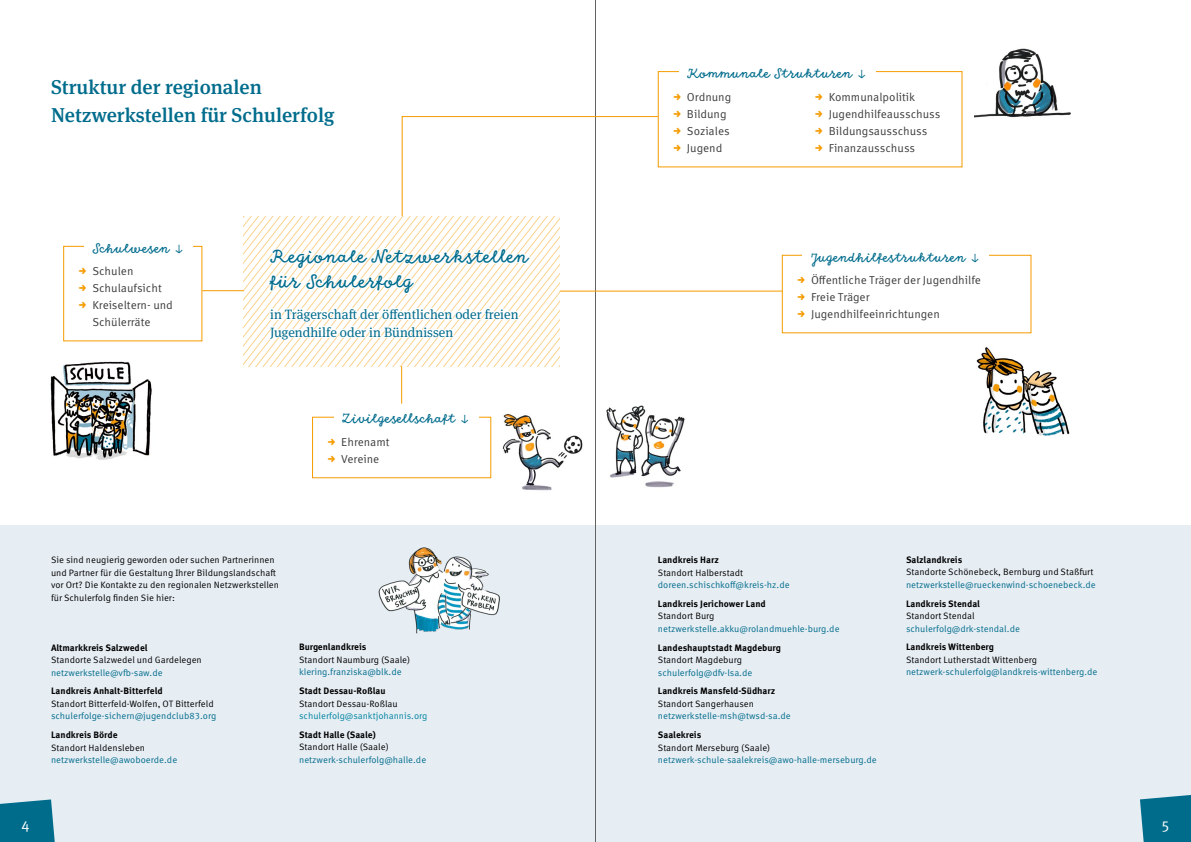
<style>
.page{position:relative;width:1191px;height:842px;background:#fff}
.page>*{position:absolute;margin:0;border:0;box-sizing:border-box;transform-origin:0 0}
.t1{font:21px/25px "Goodlife Script";color:#006c8c}
.t2{font:500 20px/28.1px "Meta Serif Pro";color:#006c8c}
.t3{font:15px "Goodlife Script";color:#006c8c}
.t4{font:15px "Meta Correspondence Pro";color:#fff}
.t5{font:13.5px/18px "Meta Serif Pro";color:#006c8c}
.t6{font:11.5px/17px "Meta Correspondence Pro";color:#3a3a39}
.t7{font:9.2px/12.5px "Meta Correspondence Pro";color:#000}
.t8{font:9.2px "Meta Correspondence Pro";color:#006c8c}
.t9{font:700 9.2px "Meta Correspondence Pro";color:#000}
.t10{font:9.2px "Meta Correspondence Pro";color:#0084a1}
.s1{color:#f59b00}
</style>
<div class="page">
<div style="left:595px;top:525px;width:596px;height:317px;background:#e6edf3"></div>
<div style="left:0;top:525px;width:595px;height:317px;background:#e6edf3"></div>
<hr style="left:595px;top:0;width:1px;height:842px;background:#626261">
<img style="left:50px;top:341px;width:131px;height:119px">
<img style="left:974px;top:48px;width:97px;height:70px">
<svg style="left:0;top:799px;width:55px;height:43px;background:#167895"></svg>
<svg style="left:1140px;top:795px;width:51px;height:47px;background:#127694"></svg>
<hr style="left:401px;top:366px;width:1px;height:38px;background:#f59b00">
<div style="left:63px;top:246px;width:139px;height:95px;border:1px solid #f59b00"></div>
<div style="left:84px;top:240px;width:109px;height:13px;background:#fff"></div>
<hr style="left:202px;top:290px;width:42px;height:1px;background:#f59b00">
<div style="left:782px;top:255px;width:249px;height:78px;border:1px solid #f59b00"></div>
<div style="left:802px;top:249px;width:186px;height:13px;background:#fff"></div>
<hr style="left:559px;top:291px;width:223px;height:1px;background:#f59b00">
<svg style="left:244px;top:116px;width:415px;height:250px"></svg>
<img style="left:484px;top:405px;width:201px;height:86px">
<img style="left:964px;top:327px;width:106px;height:109px">
<img style="left:378px;top:547px;width:122px;height:86px">
<h2 class="t2" style="left:51px;top:72px;width:285px">Struktur der regionalen<br>Netzwerkstellen für Schulerfolg</h2>
<h3 class="t3" style="left:92px;top:240px;width:93px">Schulwesen ↓</h3>
<p class="t6" style="left:78px;top:262px;width:57px"><span class="s1">➔</span> Schulen</p>
<p class="t6" style="left:78px;top:279px;width:85px"><span class="s1">➔</span> Schulaufsicht</p>
<p class="t6" style="left:92px;top:296px;width:82px;text-indent:-14px"><span class="s1">➔</span> Kreiseltern- und<br>Schülerräte</p>
<h1 class="t1" style="left:270px;top:245px;width:260px">Regionale Netzwerkstellen für Schulerfolg</h1>
<h3 class="t5" style="left:270px;top:304px;width:250px">in Trägerschaft der öffentlichen oder freien<br>Jugendhilfe oder in Bündnissen</h3>
<h3 class="t3" style="left:342px;top:411px;width:129px">Zivilgesellschaft ↓</h3>
<p class="t6" style="left:327px;top:433px;width:64px"><span class="s1">➔</span> Ehrenamt</p>
<p class="t6" style="left:327px;top:450px;width:54px"><span class="s1">➔</span> Vereine</p>
<p class="t7" style="left:51px;top:553px;width:230px">Sie sind neugierig geworden oder suchen Partnerinnen und Partner für die Gestaltung Ihrer Bildungslandschaft vor Ort? Die Kontakte zu den regionalen Netzwerkstellen für Schulerfolg finden Sie hier:</p>
<p class="t9" style="left:51px;top:640px;width:98px">Altmarkkreis Salzwedel</p>
<p class="t7" style="left:51px;top:653px;width:152px">Standorte Salzwedel und Gardelegen</p>
<p class="t8" style="left:51px;top:665px;width:113px">netzwerkstelle@vfb-saw.de</p>
<p class="t9" style="left:51px;top:684px;width:113px">Landkreis Anhalt-Bitterfeld</p>
<p class="t7" style="left:51px;top:697px;width:164px">Standort Bitterfeld-Wolfen, OT Bitterfeld</p>
<p class="t8" style="left:51px;top:709px;width:167px">schulerfolge-sichern@jugendclub83.org</p>
<p class="t9" style="left:51px;top:727px;width:68px">Landkreis Börde</p>
<p class="t7" style="left:51px;top:740px;width:96px">Standort Haldensleben</p>
<p class="t8" style="left:51px;top:753px;width:128px">netzwerkstelle@awoboerde.de</p>
<p class="t9" style="left:299px;top:640px;width:69px">Burgenlandkreis</p>
<p class="t7" style="left:299px;top:653px;width:113px">Standort Naumburg (Saale)</p>
<p class="t8" style="left:299px;top:665px;width:104px">klering.franziska@blk.de</p>
<p class="t9" style="left:299px;top:684px;width:88px">Stadt Dessau-Roßlau</p>
<p class="t7" style="left:299px;top:697px;width:100px">Standort Dessau-Roßlau</p>
<p class="t10" style="left:299px;top:709px;width:130px">schulerfolg@sanktjohannis.org</p>
<p class="t9" style="left:299px;top:727px;width:78px">Stadt Halle (Saale)</p>
<p class="t7" style="left:299px;top:740px;width:91px">Standort Halle (Saale)</p>
<p class="t8" style="left:299px;top:753px;width:129px">netzwerk-schulerfolg@halle.de</p>
<h3 class="t3" style="left:687px;top:65px;width:181px">Kommunale Strukturen ↓</h3>
<p class="t6" style="left:673px;top:87px;width:60px"><span class="s1">➔</span> Ordnung</p>
<p class="t6" style="left:673px;top:104px;width:55px"><span class="s1">➔</span> Bildung</p>
<p class="t6" style="left:673px;top:121px;width:58px"><span class="s1">➔</span> Soziales</p>
<p class="t6" style="left:673px;top:138px;width:51px"><span class="s1">➔</span> Jugend</p>
<p class="t6" style="left:814px;top:87px;width:102px"><span class="s1">➔</span> Kommunalpolitik</p>
<p class="t6" style="left:814px;top:104px;width:127px"><span class="s1">➔</span> Jugendhilfeausschuss</p>
<p class="t6" style="left:814px;top:121px;width:114px"><span class="s1">➔</span> Bildungsausschuss</p>
<p class="t6" style="left:814px;top:138px;width:102px"><span class="s1">➔</span> Finanzausschuss</p>
<h3 class="t3" style="left:811px;top:249px;width:171px">Jugendhilfestrukturen ↓</h3>
<p class="t6" style="left:797px;top:271px;width:186px"><span class="s1">➔</span> Öffentliche Träger der Jugendhilfe</p>
<p class="t6" style="left:797px;top:288px;width:74px"><span class="s1">➔</span> Freie Träger</p>
<p class="t6" style="left:797px;top:305px;width:144px"><span class="s1">➔</span> Jugendhilfeeinrichtungen</p>
<p class="t9" style="left:658px;top:553px;width:63px">Landkreis Harz</p>
<p class="t7" style="left:658px;top:565px;width:87px">Standort Halberstadt</p>
<p class="t8" style="left:658px;top:578px;width:133px">doreen.schischkoff@kreis-hz.de</p>
<p class="t9" style="left:658px;top:596px;width:110px">Landkreis Jerichower Land</p>
<p class="t7" style="left:658px;top:609px;width:58px">Standort Burg</p>
<p class="t8" style="left:658px;top:621px;width:183px">netzwerkstelle.akku@rolandmuehle-burg.de</p>
<p class="t9" style="left:658px;top:640px;width:124px">Landeshauptstadt Magdeburg</p>
<p class="t7" style="left:658px;top:653px;width:86px">Standort Magdeburg</p>
<p class="t8" style="left:658px;top:665px;width:96px">schulerfolg@dfv-lsa.de</p>
<p class="t9" style="left:658px;top:684px;width:119px">Landkreis Mansfeld-Südharz</p>
<p class="t7" style="left:658px;top:697px;width:98px">Standort Sangerhausen</p>
<p class="t8" style="left:658px;top:709px;width:134px">netzwerkstelle-msh@twsd-sa.de</p>
<p class="t9" style="left:658px;top:727px;width:45px">Saalekreis</p>
<p class="t7" style="left:658px;top:740px;width:114px">Standort Merseburg (Saale)</p>
<p class="t8" style="left:658px;top:753px;width:220px">netzwerk-schule-saalekreis@awo-halle-merseburg.de</p>
<p class="t9" style="left:906px;top:552px;width:58px">Salzlandkreis</p>
<p class="t7" style="left:906px;top:565px;width:189px">Standorte Schönebeck, Bernburg und Staßfurt</p>
<p class="t8" style="left:906px;top:578px;width:191px">netzwerkstelle@rueckenwind-schoenebeck.de</p>
<p class="t9" style="left:906px;top:596px;width:76px">Landkreis Stendal</p>
<p class="t7" style="left:906px;top:609px;width:70px">Standort Stendal</p>
<p class="t8" style="left:906px;top:621px;width:115px">schulerfolg@drk-stendal.de</p>
<p class="t9" style="left:906px;top:640px;width:89px">Landkreis Wittenberg</p>
<p class="t7" style="left:906px;top:653px;width:133px">Standort Lutherstadt Wittenberg</p>
<p class="t8" style="left:906px;top:665px;width:193px">netzwerk-schulerfolg@landkreis-wittenberg.de</p>
<h3 class="t4" style="left:21px;top:812px;width:10px">4</h3>
<h3 class="t4" style="left:1161px;top:812px;width:10px">5</h3>
</div>
